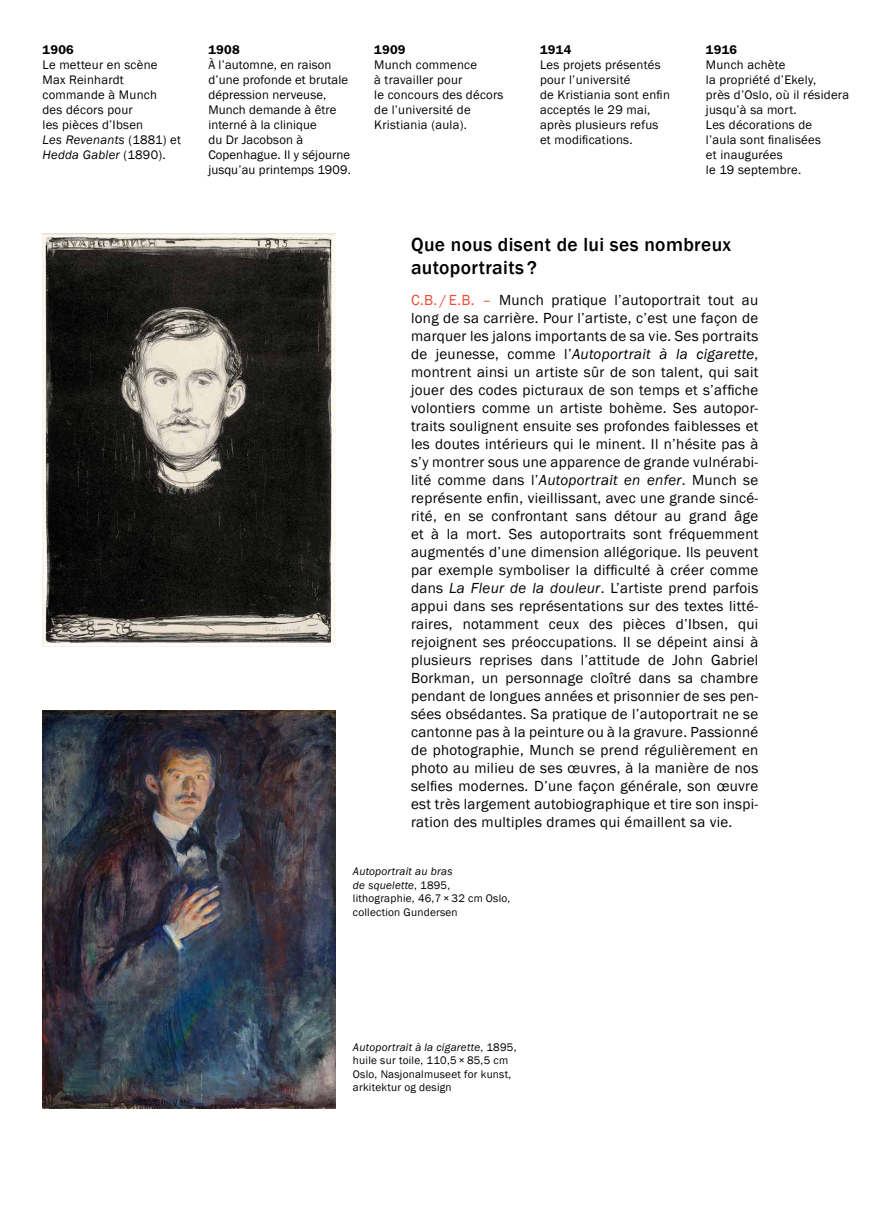
<style>
.page{position:relative;width:893px;height:1212px;background:#fff}
.page>*{position:absolute;margin:0;border:0;box-sizing:border-box;transform-origin:0 0}
.t1{font:500 19.5px/22.5px "Franklin Gothic";letter-spacing:.02em;color:#000}
.t2{font:15px/18px "Franklin Gothic";letter-spacing:.02em;color:#000;text-align:justify}
.t3{font:12.75px/15px "Franklin Gothic";letter-spacing:.02em;color:#000}
.t4{font:600 12.75px "Franklin Gothic";letter-spacing:.02em;color:#000}
.t5{font:11.25px/13.5px "Franklin Gothic";letter-spacing:.02em;color:#000}
.s1{font-style:italic}
.s2{color:#e94f35}
</style>
<div class="page">
<img style="left:43px;top:234px;width:293px;height:413px">
<img style="left:43px;top:710px;width:293px;height:398px">
<p class="t4" style="left:43px;top:42px;width:33px">1906</p>
<p class="t3" style="left:43px;top:58px;width:140px">Le metteur en scène<br>Max Reinhardt commande à Munch<br>des décors pour<br>les pièces d’Ibsen<br><span class="s1">Les Revenants</span> (1881) et<br><span class="s1">Hedda Gabler</span> (1890).</p>
<p class="t4" style="left:208px;top:42px;width:33px">1908</p>
<p class="t3" style="left:208px;top:58px;width:144px">À l’automne, en raison d’une profonde et brutale dépression nerveuse,<br>Munch demande à être interné à la clinique<br>du Dr Jacobson à<br>Copenhague. Il y séjourne jusqu’au printemps 1909.</p>
<p class="t4" style="left:374px;top:42px;width:33px">1909</p>
<p class="t3" style="left:374px;top:58px;width:131px">Munch commence<br>à travailler pour<br>le concours des décors de l’université de<br>Kristiania (aula).</p>
<p class="t4" style="left:540px;top:42px;width:33px">1914</p>
<p class="t3" style="left:540px;top:58px;width:131px">Les projets présentés pour l’université<br>de Kristiania sont enfin acceptés le 29 mai, après plusieurs refus et modifications.</p>
<p class="t4" style="left:706px;top:42px;width:33px">1916</p>
<p class="t3" style="left:706px;top:58px;width:145px">Munch achète<br>la propriété d’Ekely,<br>près d’Oslo, où il résidera jusqu’à sa mort.<br>Les décorations de<br>l’aula sont finalisées<br>et inaugurées<br>le 19 septembre.</p>
<h1 class="t1" style="left:411px;top:234px;width:322px">Que nous disent de lui ses nombreux autoportraits ?</h1>
<p class="t2" style="left:411px;top:292px;width:349px"><span class="s2">C.B. / E.B. –</span> Munch pratique l’autoportrait tout au long de sa carrière. Pour l’artiste, c’est une façon de marquer les jalons importants de sa vie. Ses portraits de jeunesse, comme l’<span class="s1">Autoportrait à la cigarette</span>, montrent ainsi un artiste sûr de son talent, qui sait jouer des codes picturaux de son temps et s’affiche volontiers comme un artiste bohème. Ses autopor&shy;traits soulignent ensuite ses profondes faiblesses et les doutes intérieurs qui le minent. Il n’hésite pas à s’y montrer sous une apparence de grande vulnérabi&shy;lité comme dans l’<span class="s1">Autoportrait en enfer</span>. Munch se représente enfin, vieillissant, avec une grande sincé&shy;rité, en se confrontant sans détour au grand âge et à la mort. Ses autoportraits sont fréquemment augmentés d’une dimension allégorique. Ils peuvent par exemple symboliser la difficulté à créer comme dans <span class="s1">La Fleur de la douleur</span>. L’artiste prend parfois appui dans ses représentations sur des textes litté&shy;raires, notamment ceux des pièces d’Ibsen, qui rejoignent ses préoccupations. Il se dépeint ainsi à plusieurs reprises dans l’attitude de John Gabriel Borkman, un personnage cloîtré dans sa chambre pendant de longues années et prisonnier de ses pen&shy;sées obsédantes. Sa pratique de l’autoportrait ne se cantonne pas à la peinture ou à la gravure. Passionné de photographie, Munch se prend régulièrement en photo au milieu de ses œuvres, à la manière de nos selfies modernes. D’une façon générale, son œuvre est très largement autobiographique et tire son inspi&shy;ration des multiples drames qui émaillent sa vie.</p>
<p class="t5" style="left:353px;top:865px;width:159px"><span class="s1">Autoportrait au bras<br>de squelette</span>, 1895, lithographie, 46,7 × 32 cm Oslo, collection Gundersen</p>
<p class="t5" style="left:353px;top:1040px;width:165px"><span class="s1">Autoportrait à la cigarette</span>, 1895, huile sur toile, 110,5 × 85,5 cm<br>Oslo, Nasjonalmuseet for kunst, arkitektur og design</p>
</div>
